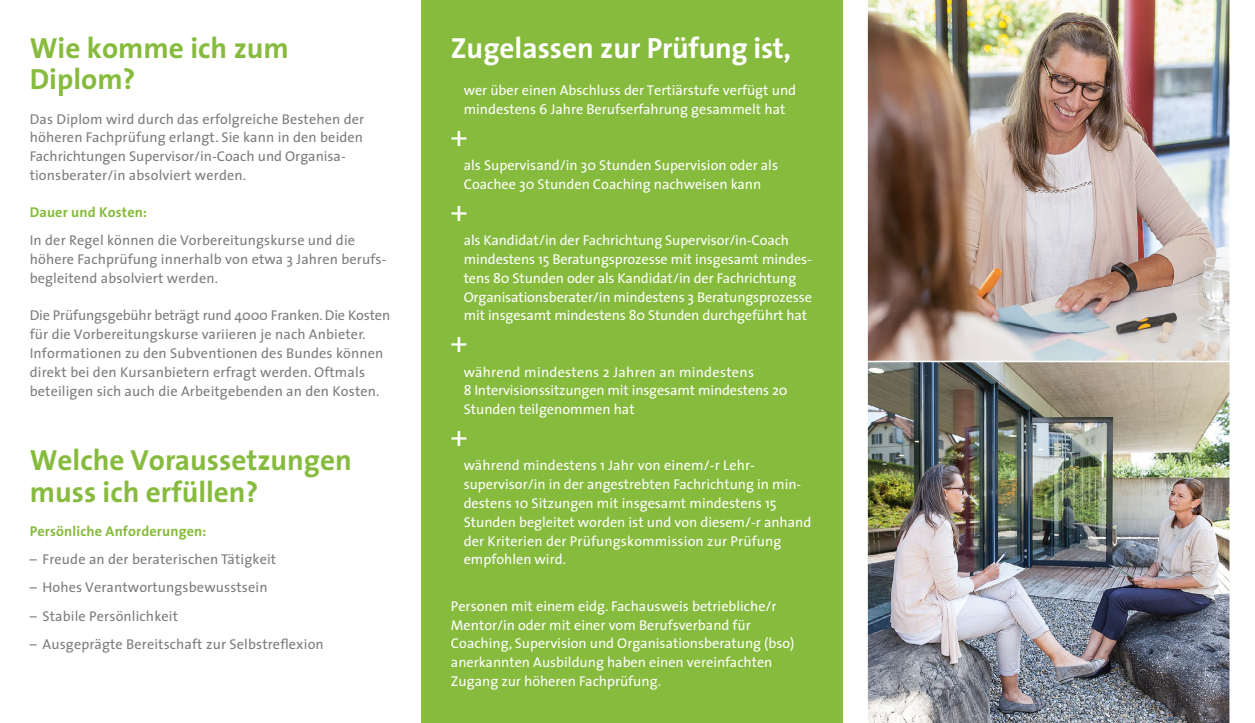
<style>
.page{position:relative;width:1255px;height:723px;background:#fff}
.page>*{position:absolute;margin:0;border:0;box-sizing:border-box;transform-origin:0 0}
.t1{font:700 29.25px/31.5px "The Sans";color:#87bb3e}
.t2{font:700 29.25px "The Sans";color:#fff}
.t3{font:29.25px "The Sans";color:#fff}
.t4{font:14.25px/18.8px "The Sans";color:#fff}
.t5{font:14.25px/18.8px "The Sans";letter-spacing:.01em;color:#7f7c7a}
.t6{font:700 14.25px "The Sans";letter-spacing:.01em;color:#87bb3e}
</style>
<div class="page">
<img style="left:867px;top:0;width:362px;height:723px">
<div style="left:421px;top:0;width:421px;height:723px;background:#87bb3e"></div>
<hr style="left:847px;top:361px;width:407px;height:1px;background:#fff">
<h1 class="t1" style="left:30px;top:31px;width:261px">Wie komme ich zum<br>Diplom?</h1>
<p class="t5" style="left:30px;top:109px;width:336px">Das Diplom wird durch das erfolgreiche Bestehen der höheren Fachprüfung erlangt. Sie kann in den beiden Fachrichtungen Supervisor/in-Coach und Organisa&shy;tionsberater/in absolviert werden.</p>
<p class="t6" style="left:30px;top:201px;width:119px">Dauer und Kosten:</p>
<p class="t5" style="left:30px;top:231px;width:358px">In der Regel können die Vorbereitungskurse und die höhere Fachprüfung innerhalb von etwa 3 Jahren berufs&shy;begleitend absolviert werden.</p>
<p class="t5" style="left:30px;top:306px;width:362px">Die Prüfungsgebühr beträgt rund 4000 Franken. Die Kosten für die Vorbereitungskurse variieren je nach Anbieter.<br>Informationen zu den Subventionen des Bundes können direkt bei den Kursanbietern erfragt werden. Oftmals beteiligen sich auch die Arbeitgebenden an den Kosten.</p>
<h1 class="t1" style="left:30px;top:444px;width:323px">Welche Voraussetzungen muss ich erfüllen?</h1>
<p class="t6" style="left:30px;top:519px;width:178px">Persönliche Anforderungen:</p>
<p class="t5" style="left:30px;top:550px;width:248px">– Freude an der beraterischen Tätigkeit</p>
<p class="t5" style="left:30px;top:578px;width:239px">– Hohes Verantwortungsbewusstsein</p>
<p class="t5" style="left:30px;top:606px;width:150px">– Stabile Persönlichkeit</p>
<p class="t5" style="left:30px;top:634px;width:295px">– Ausgeprägte Bereitschaft zur Selbstreflexion</p>
<h1 class="t2" style="left:451px;top:23px;width:342px">Zugelassen zur Prüfung ist,</h1>
<p class="t4" style="left:463px;top:81px;width:334px">wer über einen Abschluss der Tertiärstufe verfügt und mindestens 6 Jahre Berufserfahrung gesammelt hat</p>
<h1 class="t3" style="left:451px;top:112px;width:18px">+</h1>
<p class="t4" style="left:463px;top:156px;width:316px">als Supervisand/in 30 Stunden Supervision oder als<br>Coachee 30 Stunden Coaching nachweisen kann</p>
<h1 class="t3" style="left:451px;top:187px;width:18px">+</h1>
<p class="t4" style="left:463px;top:231px;width:350px">als Kandidat/in der Fachrichtung Supervisor/in-Coach mindestens 15 Beratungsprozesse mit insgesamt mindes&shy;tens 80 Stunden oder als Kandidat/in der Fachrichtung Organisationsberater/in mindestens 3 Beratungsprozesse mit insgesamt mindestens 80 Stunden durchgeführt hat</p>
<h1 class="t3" style="left:451px;top:318px;width:18px">+</h1>
<p class="t4" style="left:463px;top:362px;width:325px">während mindestens 2 Jahren an mindestens<br>8 Intervisionssitzungen mit insgesamt mindestens 20<br>Stunden teilgenommen hat</p>
<h1 class="t3" style="left:451px;top:412px;width:18px">+</h1>
<p class="t4" style="left:463px;top:456px;width:349px">während mindestens 1 Jahr von einem/-r Lehr&shy;supervisor/in in der angestrebten Fachrichtung in min&shy;destens 10 Sitzungen mit insgesamt mindestens 15<br>Stunden begleitet worden ist und von diesem/-r anhand der Kriterien der Prüfungskommission zur Prüfung empfohlen wird.</p>
<p class="t4" style="left:451px;top:596px;width:345px">Personen mit einem eidg. Fachausweis betriebliche/r Mentor/in oder mit einer vom Berufsverband für Coaching, Supervision und Organisationsberatung (bso) anerkannten Ausbildung haben einen vereinfachten Zugang zur höheren Fachprüfung.</p>
</div>
